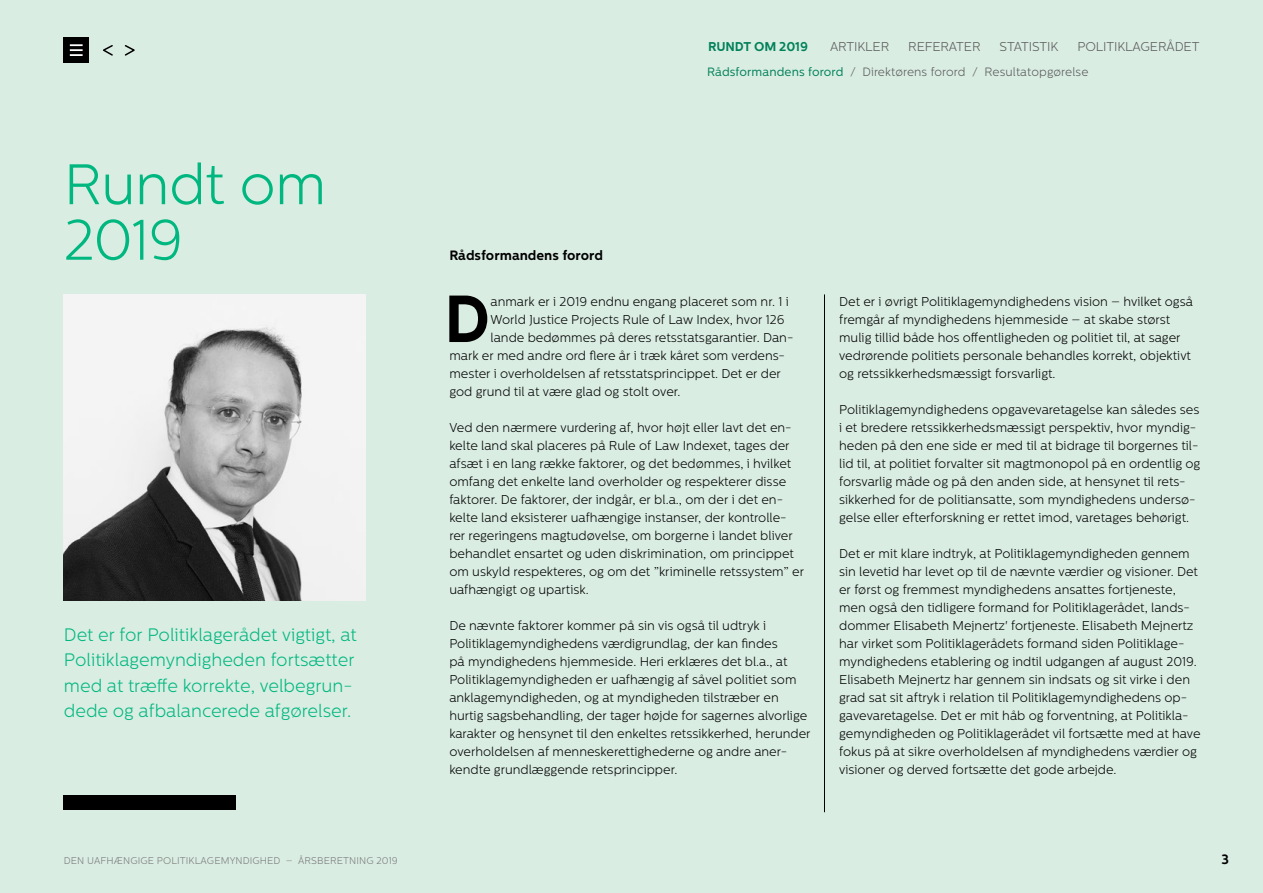
<style>
.page{position:relative;width:1263px;height:893px;background:#daede3}
.page>*{position:absolute;margin:0;border:0;box-sizing:border-box;transform-origin:0 0}
.t1{font:700 66.3px "Centrale Sans";color:#000}
.t2{font:300 57px/55.5px "Centrale Sans";letter-spacing:-.015em;color:#00b77f}
.t3{font:300 18px/25.5px "Centrale Sans";color:#00b77f}
.t4{font:700 13.5px "Centrale Sans";color:#000}
.t5{font:300 12.75px/18px "Centrale Sans";color:#000}
.t6{font:300 12.75px "Centrale Sans";letter-spacing:-.01em;color:#5a5a5a}
.t7{font:700 12.75px "Centrale Sans";letter-spacing:-.01em;color:#008159}
.t8{font:300 12px "Centrale Sans";letter-spacing:.01em;color:#5a5a5a}
.t9{font:300 9.75px "Centrale Sans";letter-spacing:.01em;color:#797979}
.s1{font-weight:400;color:#008159}
</style>
<div class="page">
<hr style="left:824px;top:294px;width:1px;height:518px;background:#000">
<img style="left:64px;top:294px;width:302px;height:307px">
<div style="left:64px;top:795px;width:172px;height:15px;background:#000"></div>
<div style="left:63px;top:38px;width:26px;height:25px;background:#000"></div>
<svg style="left:70px;top:44px;width:13px;height:12px"></svg>
<svg style="left:103px;top:45px;width:10px;height:11px"></svg>
<svg style="left:124px;top:45px;width:11px;height:11px"></svg>
<p class="t7" style="left:708px;top:39px;width:101px">RUNDT OM 2019</p>
<p class="t6" style="left:830px;top:40px;width:61px">ARTIKLER</p>
<p class="t6" style="left:908px;top:40px;width:74px">REFERATER</p>
<p class="t6" style="left:999px;top:40px;width:60px">STATISTIK</p>
<p class="t6" style="left:1077px;top:40px;width:124px">POLITIKLAGERÅDET</p>
<h2 class="t2" style="left:64px;top:157px;width:264px">Rundt om<br>2019</h2>
<h3 class="t3" style="left:64px;top:622px;width:294px">Det er for Politiklagerådet vigtigt, at Politiklagemyndigheden fortsætter med at træffe korrekte, velbegrun&shy;dede og afbalancerede afgørelser.</h3>
<p class="t4" style="left:449px;top:247px;width:155px">Rådsformandens forord</p>
<p class="t8" style="left:707px;top:65px;width:383px"><span class="s1">Rådsformandens forord</span> / Direktørens forord / Resultatopgørelse</p>
<h1 class="t1" style="left:444px;top:279px;width:48px">D</h1>
<p class="t5" style="left:490px;top:293px;width:300px">anmark er i 2019 endnu engang placeret som nr. 1 i</p>
<p class="t5" style="left:490px;top:311px;width:296px">World Justice Projects Rule of Law Index, hvor 126</p>
<p class="t5" style="left:490px;top:329px;width:304px">lande bedømmes på deres retsstatsgarantier. Dan-</p>
<p class="t5" style="left:449px;top:347px;width:337px">mark er med andre ord flere år i træk kåret som verdens-</p>
<p class="t5" style="left:449px;top:365px;width:333px">mester i overholdelsen af retsstatsprincippet. Det er der</p>
<p class="t5" style="left:449px;top:383px;width:233px">god grund til at være glad og stolt over.</p>
<p class="t5" style="left:449px;top:419px;width:356px">Ved den nærmere vurdering af, hvor højt eller lavt det en&shy;kelte land skal placeres på Rule of Law Indexet, tages der afsæt i en lang række faktorer, og det bedømmes, i hvilket omfang det enkelte land overholder og respekterer disse faktorer. De faktorer, der indgår, er bl.a., om der i det en&shy;kelte land eksisterer uafhængige instanser, der kontrolle&shy;rer regeringens magtudøvelse, om borgerne i landet bliver behandlet ensartet og uden diskrimination, om princippet om uskyld respekteres, og om det ”kriminelle retssystem” er uafhængigt og upartisk.</p>
<p class="t5" style="left:449px;top:617px;width:363px">De nævnte faktorer kommer på sin vis også til udtryk i Politiklagemyndighedens værdigrundlag, der kan findes<br>på myndighedens hjemmeside. Heri erklæres det bl.a., at Politiklagemyndigheden er uafhængig af såvel politiet som anklagemyndigheden, og at myndigheden tilstræber en hurtig sagsbehandling, der tager højde for sagernes alvorlige karakter og hensynet til den enkeltes retssikkerhed, herunder overholdelsen af menneskerettighederne og andre aner&shy;kendte grundlæggende retsprincipper.</p>
<p class="t5" style="left:839px;top:293px;width:355px">Det er i øvrigt Politiklagemyndighedens vision – hvilket også fremgår af myndighedens hjemmeside – at skabe størst mulig tillid både hos offentligheden og politiet til, at sager vedrørende politiets personale behandles korrekt, objektivt og retssikkerhedsmæssigt forsvarligt.</p>
<p class="t5" style="left:839px;top:401px;width:363px">Politiklagemyndighedens opgavevaretagelse kan således ses i et bredere retssikkerhedsmæssigt perspektiv, hvor myndig&shy;heden på den ene side er med til at bidrage til borgernes til&shy;lid til, at politiet forvalter sit magtmonopol på en ordentlig og forsvarlig måde og på den anden side, at hensynet til rets&shy;sikkerhed for de politiansatte, som myndighedens undersø&shy;gelse eller efterforskning er rettet imod, varetages behørigt.</p>
<p class="t5" style="left:839px;top:545px;width:363px">Det er mit klare indtryk, at Politiklagemyndigheden gennem sin levetid har levet op til de nævnte værdier og visioner. Det er først og fremmest myndighedens ansattes fortjeneste, men også den tidligere formand for Politiklagerådet, lands&shy;dommer Elisabeth Mejnertz' fortjeneste. Elisabeth Mejnertz har virket som Politiklagerådets formand siden Politiklage&shy;myndighedens etablering og indtil udgangen af august 2019.<br>Elisabeth Mejnertz har gennem sin indsats og sit virke i den grad sat sit aftryk i relation til Politiklagemyndighedens op&shy;gavevaretagelse. Det er mit håb og forventning, at Politikla&shy;gemyndigheden og Politiklagerådet vil fortsætte med at have fokus på at sikre overholdelsen af myndighedens værdier og visioner og derved fortsætte det gode arbejde.</p>
<p class="t9" style="left:64px;top:855px;width:335px">DEN UAFHÆNGIGE POLITIKLAGEMYNDIGHED – ÅRSBERETNING 2019</p>
<p class="t4" style="left:1221px;top:851px;width:9px">3</p>
</div>
